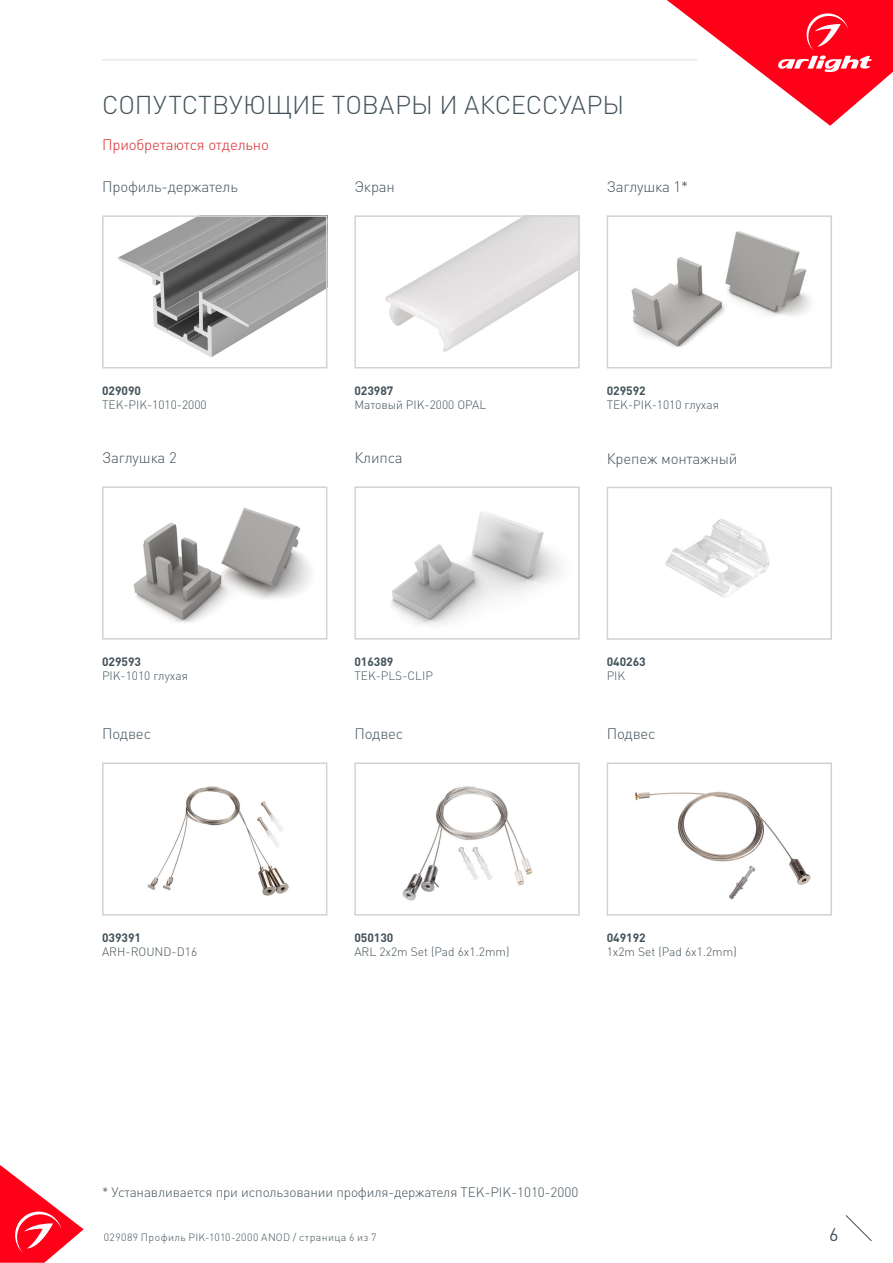
<style>
.page{position:relative;width:893px;height:1263px;background:#fff}
.page>*{position:absolute;margin:0;border:0;box-sizing:border-box;transform-origin:0 0}
.t1{font:300 25.5px "DIN Pro";color:#425159}
.t2{font:18px "DIN Pro";color:#425159}
.t3{font:300 15px "DIN Pro";letter-spacing:-.01em;color:#425159}
.t4{font:300 15px "DIN Pro";letter-spacing:-.01em;color:#d5262a}
.t5{font:300 13.5px "DIN Pro";letter-spacing:-.01em;color:#425159}
.t6{font:300 12px/14.4px "DIN Pro";color:#425159}
.t7{font:700 12px "DIN Pro";color:#425159}
.t8{font:300 10.5px "DIN Pro";letter-spacing:.04em;color:#425159}
.s1{font-weight:700}
</style>
<div class="page">
<svg style="left:0;top:1165px;width:84px;height:98px"></svg>
<svg style="left:845px;top:1215px;width:27px;height:26px"></svg>
<svg style="left:667px;top:0;width:226px;height:126px"></svg>
<hr style="left:102px;top:60px;width:595px;height:1px;background:#dcdddf">
<img style="left:118px;top:218px;width:206px;height:139px">
<div style="left:102px;top:215px;width:225px;height:153px;border:2px solid #d1d2d4"></div>
<img style="left:385px;top:218px;width:192px;height:134px">
<div style="left:354px;top:215px;width:226px;height:153px;border:2px solid #d1d2d4"></div>
<img style="left:133px;top:507px;width:178px;height:116px">
<div style="left:102px;top:486px;width:225px;height:154px;border:2px solid #d1d2d4"></div>
<img style="left:631px;top:231px;width:180px;height:117px">
<div style="left:607px;top:215px;width:225px;height:153px;border:2px solid #d1d2d4"></div>
<img style="left:665px;top:519px;width:105px;height:79px">
<div style="left:607px;top:487px;width:225px;height:153px;border:2px solid #d1d2d4"></div>
<img style="left:391px;top:512px;width:170px;height:113px">
<div style="left:354px;top:486px;width:226px;height:154px;border:2px solid #d1d2d4"></div>
<img style="left:635px;top:791px;width:176px;height:109px">
<div style="left:607px;top:762px;width:225px;height:153px;border:2px solid #d1d2d4"></div>
<img style="left:402px;top:786px;width:131px;height:115px">
<div style="left:354px;top:762px;width:226px;height:153px;border:2px solid #d1d2d4"></div>
<img style="left:147px;top:786px;width:142px;height:110px">
<div style="left:102px;top:762px;width:225px;height:153px;border:2px solid #d1d2d4"></div>
<p class="t1" style="left:102px;top:87px;width:524px">СОПУТСТВУЮЩИЕ ТОВАРЫ И АКСЕССУАРЫ</p>
<p class="t4" style="left:102px;top:134px;width:168px">Приобретаются отдельно</p>
<p class="t3" style="left:102px;top:177px;width:137px">Профиль-держатель</p>
<p class="t3" style="left:354px;top:177px;width:42px">Экран</p>
<p class="t3" style="left:607px;top:177px;width:83px">Заглушка 1*</p>
<p class="t7" style="left:102px;top:382px;width:41px">029090</p>
<p class="t6" style="left:102px;top:397px;width:106px">TEK-PIK-1010-2000</p>
<p class="t7" style="left:354px;top:382px;width:41px">023987</p>
<p class="t6" style="left:354px;top:397px;width:133px">Матовый PIK-2000 OPAL</p>
<p class="t7" style="left:607px;top:382px;width:41px">029592</p>
<p class="t6" style="left:607px;top:397px;width:114px">TEK-PIK-1010 глухая</p>
<p class="t3" style="left:102px;top:448px;width:76px">Заглушка 2</p>
<p class="t3" style="left:354px;top:448px;width:50px">Клипса</p>
<p class="t3" style="left:607px;top:448px;width:132px">Крепеж монтажный</p>
<p class="t7" style="left:102px;top:653px;width:41px">029593</p>
<p class="t6" style="left:102px;top:668px;width:87px">PIK-1010 глухая</p>
<p class="t7" style="left:354px;top:653px;width:41px">016389</p>
<p class="t6" style="left:354px;top:668px;width:80px">TEK-PLS-CLIP</p>
<p class="t7" style="left:607px;top:653px;width:41px">040263</p>
<p class="t6" style="left:607px;top:668px;width:20px">PIK</p>
<p class="t3" style="left:102px;top:724px;width:51px">Подвес</p>
<p class="t3" style="left:354px;top:724px;width:51px">Подвес</p>
<p class="t3" style="left:607px;top:724px;width:51px">Подвес</p>
<p class="t6" style="left:102px;top:930px;width:97px"><span class="s1">039391<br></span>ARH-ROUND-D16</p>
<p class="t6" style="left:354px;top:930px;width:157px"><span class="s1">050130<br></span>ARL 2x2m Set (Pad 6x1.2mm)</p>
<p class="t6" style="left:607px;top:930px;width:132px"><span class="s1">049192<br></span>1x2m Set (Pad 6x1.2mm)</p>
<p class="t5" style="left:102px;top:1183px;width:478px">* Устанавливается при использовании профиля-держателя TEK-PIK-1010-2000</p>
<p class="t8" style="left:104px;top:1230px;width:274px">029089 Профиль PIK-1010-2000 ANOD / страница 6 из 7</p>
<h2 class="t2" style="left:829px;top:1222px;width:11px">6</h2>
</div>
